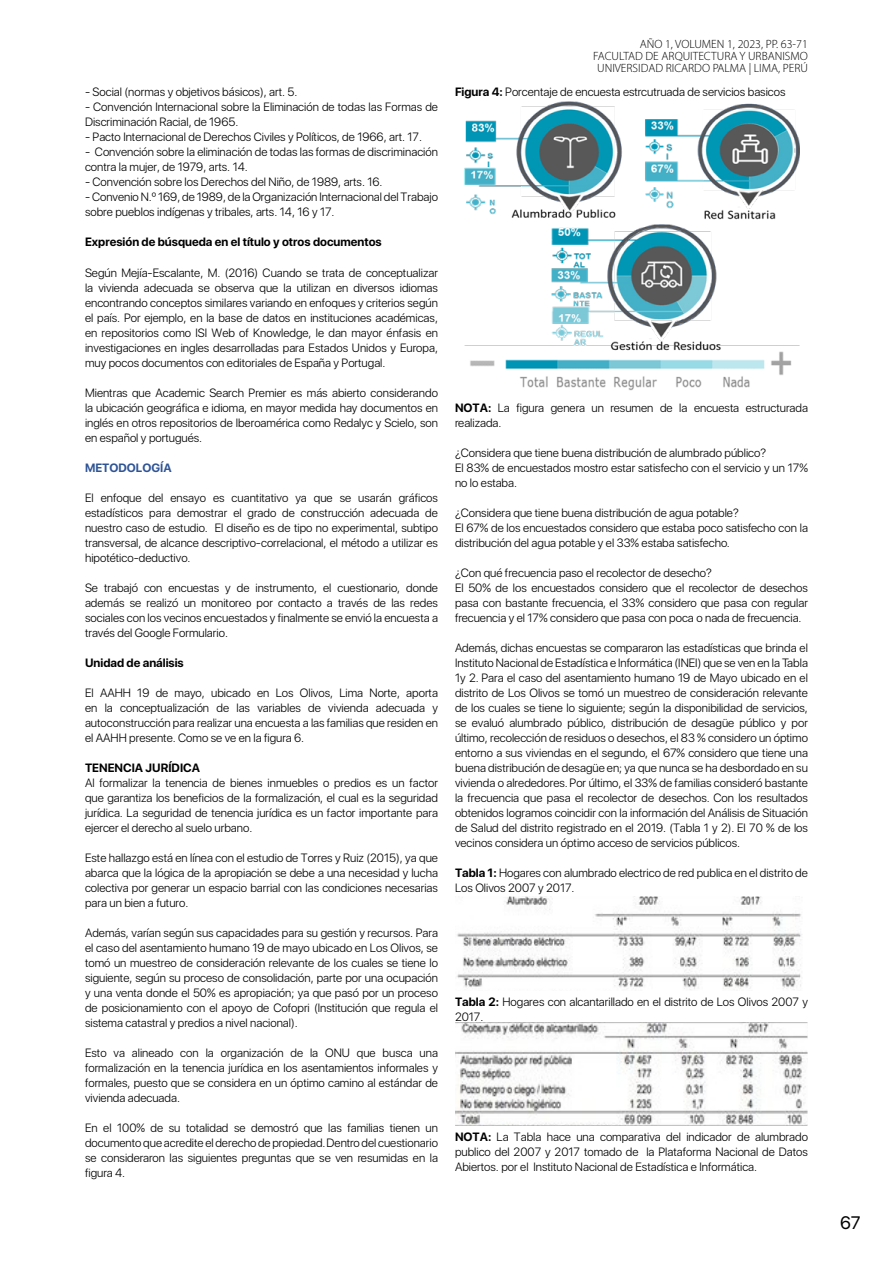
<style>
.page{position:relative;width:893px;height:1263px;background:#fff}
.page>*{position:absolute;margin:0;border:0;box-sizing:border-box;transform-origin:0 0}
.t1{font:18px "SF Pro Display";color:#000}
.t2{font:300 12px/15px "SF Pro Display";color:#000;text-align:justify}
.t3{font:300 12px/12px "Myriad Pro";color:#000;text-align:right}
.t4{font:700 12px "SF Pro Display";color:#000}
.t5{font:700 12px "SF Pro Display";color:#2f5496}
.s1{font-weight:700}
</style>
<div class="page">
<img style="left:464px;top:101px;width:336px;height:290px">
<img style="left:457px;top:896px;width:345px;height:94px">
<img style="left:455px;top:1023px;width:353px;height:102px">
<p class="t2" style="left:85px;top:85px;width:214px">- Social (normas y objetivos básicos), art. 5.</p>
<p class="t2" style="left:85px;top:100px;width:354px">- Convención Internacional sobre la Eliminación de todas las Formas de<br>Discriminación Racial, de 1965.</p>
<p class="t2" style="left:85px;top:130px;width:338px">- Pacto Internacional de Derechos Civiles y Políticos, de 1966, art. 17.</p>
<p class="t2" style="left:85px;top:145px;width:354px">- Convención sobre la eliminación de todas las formas de discriminación contra la mujer, de 1979, arts. 14.</p>
<p class="t2" style="left:85px;top:175px;width:299px">- Convención sobre los Derechos del Niño, de 1989, arts. 16.</p>
<p class="t2" style="left:85px;top:190px;width:354px">- Convenio N.º 169, de 1989, de la Organización Internacional del Trabajo sobre pueblos indígenas y tribales, arts. 14, 16 y 17.</p>
<p class="t4" style="left:85px;top:235px;width:298px">Expresión de búsqueda en el título y otros documentos</p>
<p class="t2" style="left:85px;top:265px;width:354px">Según Mejía-Escalante, M. (2016) Cuando se trata de conceptualizar la vivienda adecuada se observa que la utilizan en diversos idiomas encontrando conceptos similares variando en enfoques y criterios según el país. Por ejemplo, en la base de datos en instituciones académicas, en repositorios como ISI Web of Knowledge, le dan mayor énfasis en investigaciones en ingles desarrolladas para Estados Unidos y Europa, muy pocos documentos con editoriales de España y Portugal.</p>
<p class="t2" style="left:85px;top:385px;width:354px">Mientras que Academic Search Premier es más abierto considerando la ubicación geográfica e idioma, en mayor medida hay documentos en inglés en otros repositorios de Iberoamérica como Redalyc y Scielo, son en español y portugués.</p>
<p class="t5" style="left:85px;top:460px;width:88px">METODOLOGÍA</p>
<p class="t2" style="left:85px;top:490px;width:354px">El enfoque del ensayo es cuantitativo ya que se usarán gráficos estadísticos para demostrar el grado de construcción adecuada de nuestro caso de estudio. El diseño es de tipo no experimental, subtipo transversal, de alcance descriptivo-correlacional, el método a utilizar es hipotético-deductivo.</p>
<p class="t2" style="left:85px;top:580px;width:354px">Se trabajó con encuestas y de instrumento, el cuestionario, donde además se realizó un monitoreo por contacto a través de las redes sociales con los vecinos encuestados y finalmente se envió la encuesta a través del Google Formulario.</p>
<p class="t4" style="left:85px;top:655px;width:100px">Unidad de análisis</p>
<p class="t2" style="left:85px;top:685px;width:354px">El AAHH 19 de mayo, ubicado en Los Olivos, Lima Norte, aporta en la conceptualización de las variables de vivienda adecuada y autoconstrucción para realizar una encuesta a las familias que residen en el AAHH presente. Como se ve en la figura 6.</p>
<p class="t4" style="left:85px;top:760px;width:116px">TENENCIA JURÍDICA</p>
<p class="t2" style="left:85px;top:775px;width:354px">Al formalizar la tenencia de bienes inmuebles o predios es un factor que garantiza los beneficios de la formalización, el cual es la seguridad jurídica. La seguridad de tenencia jurídica es un factor importante para ejercer el derecho al suelo urbano.</p>
<p class="t2" style="left:85px;top:850px;width:354px">Este hallazgo está en línea con el estudio de Torres y Ruiz (2015), ya que abarca que la lógica de la apropiación se debe a una necesidad y lucha colectiva por generar un espacio barrial con las condiciones necesarias para un bien a futuro.</p>
<p class="t2" style="left:85px;top:925px;width:354px">Además, varían según sus capacidades para su gestión y recursos. Para el caso del asentamiento humano 19 de mayo ubicado en Los Olivos, se tomó un muestreo de consideración relevante de los cuales se tiene lo siguiente, según su proceso de consolidación, parte por una ocupación y una venta donde el 50% es apropiación; ya que pasó por un proceso de posicionamiento con el apoyo de Cofopri (Institución que regula el sistema catastral y predios a nivel nacional).</p>
<p class="t2" style="left:85px;top:1045px;width:354px">Esto va alineado con la organización de la ONU que busca una formalización en la tenencia jurídica en los asentamientos informales y formales, puesto que se considera en un óptimo camino al estándar de vivienda adecuada.</p>
<p class="t2" style="left:85px;top:1120px;width:354px">En el 100% de su totalidad se demostró que las familias tienen un documento que acredite el derecho de propiedad. Dentro del cuestionario se consideraron las siguientes preguntas que se ven resumidas en la figura 4.</p>
<p class="t3" style="left:593px;top:38px;width:216px">AÑO 1, VOLUMEN 1, 2023, PP. 63-71<br>FACULTAD DE ARQUITECTURA Y URBANISMO<br>UNIVERSIDAD RICARDO PALMA | LIMA, PERÚ</p>
<p class="t2" style="left:455px;top:85px;width:332px"><span class="s1">Figura 4:</span> Porcentaje de encuesta estrcutruada de servicios basicos</p>
<p class="t2" style="left:455px;top:400px;width:354px"><span class="s1">NOTA:</span> La figura genera un resumen de la encuesta estructurada realizada.</p>
<p class="t2" style="left:455px;top:445px;width:354px;text-align:left">¿Considera que tiene buena distribución de alumbrado público?<br>El 83% de encuestados mostro estar satisfecho con el servicio y un 17% no lo estaba.</p>
<p class="t2" style="left:455px;top:505px;width:354px;text-align:left">¿Considera que tiene buena distribución de agua potable?<br>El 67% de los encuestados considero que estaba poco satisfecho con la distribución del agua potable y el 33% estaba satisfecho.</p>
<p class="t2" style="left:455px;top:565px;width:354px;text-align:left">¿Con qué frecuencia paso el recolector de desecho?<br>El 50% de los encuestados considero que el recolector de desechos pasa con bastante frecuencia, el 33% considero que pasa con regular frecuencia y el 17% considero que pasa con poca o nada de frecuencia.</p>
<p class="t2" style="left:455px;top:640px;width:354px">Además, dichas encuestas se compararon las estadísticas que brinda el Instituto Nacional de Estadística e Informática (INEI) que se ven en la Tabla 1y 2. Para el caso del asentamiento humano 19 de Mayo ubicado en el distrito de Los Olivos se tomó un muestreo de consideración relevante de los cuales se tiene lo siguiente; según la disponibilidad de servicios, se evaluó alumbrado público, distribución de desagüe público y por último, recolección de residuos o desechos, el 83 % considero un óptimo entorno a sus viviendas en el segundo, el 67% considero que tiene una buena distribución de desagüe en; ya que nunca se ha desbordado en su vivienda o alrededores. Por último, el 33% de familias consideró bastante la frecuencia que pasa el recolector de desechos. Con los resultados obtenidos logramos coincidir con la información del Análisis de Situación de Salud del distrito registrado en el 2019. (Tabla 1 y 2). El 70 % de los vecinos considera un óptimo acceso de servicios públicos.</p>
<p class="t2" style="left:455px;top:865px;width:354px"><span class="s1">Tabla 1:</span> Hogares con alumbrado electrico de red publica en el distrito de<br>Los Olivos 2007 y 2017.</p>
<p class="t2" style="left:455px;top:994px;width:354px"><span class="s1">Tabla 2:</span> Hogares con alcantarillado en el distrito de Los Olivos 2007 y<br>2017.</p>
<p class="t2" style="left:455px;top:1129px;width:354px"><span class="s1">NOTA:</span> La Tabla hace una comparativa del indicador de alumbrado publico del 2007 y 2017 tomado de la Plataforma Nacional de Datos Abiertos. por el Instituto Nacional de Estadística e Informática.</p>
<h1 class="t1" style="left:840px;top:1209px;width:22px">67</h1>
</div>
